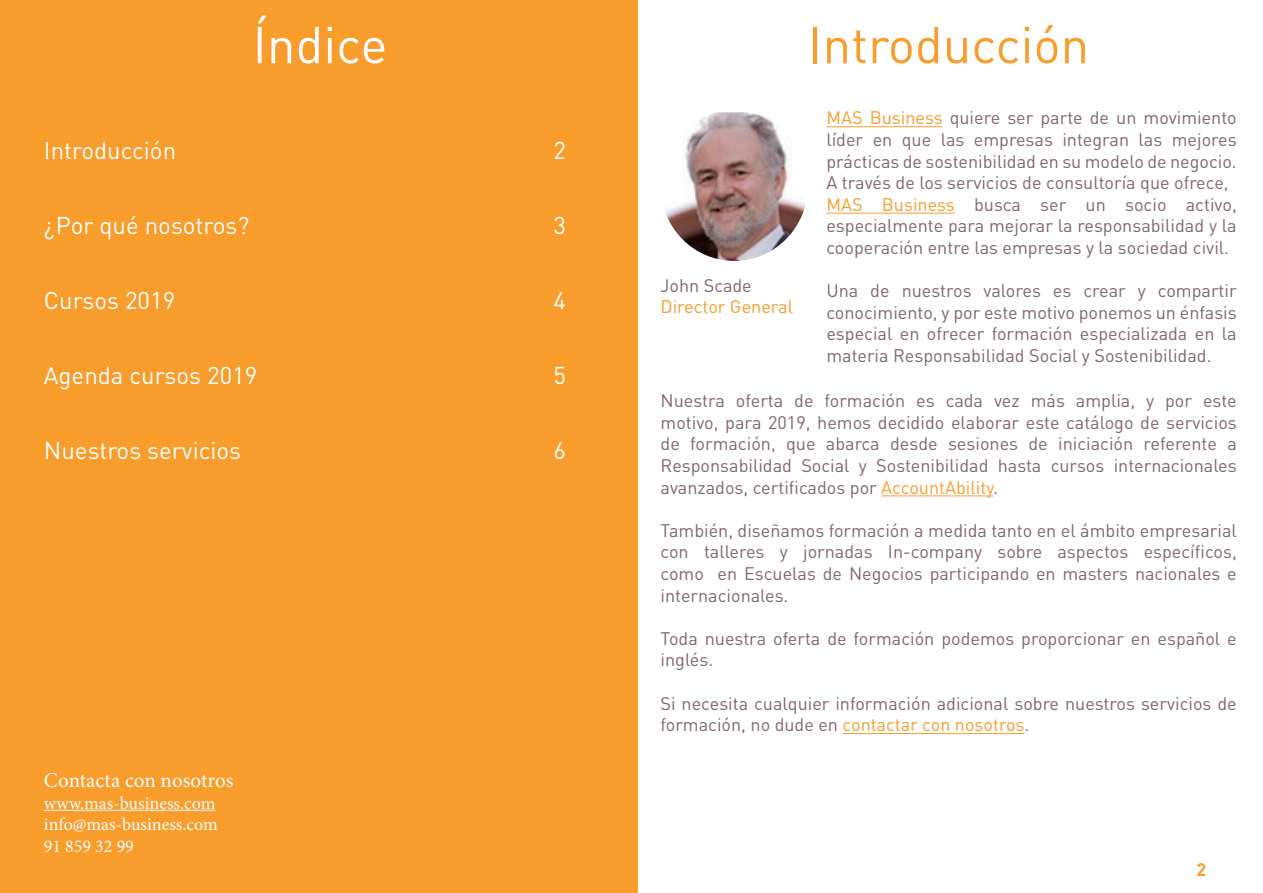
<style>
.page{position:relative;width:1263px;height:893px;background:#fff}
.page>*{position:absolute;margin:0;border:0;box-sizing:border-box;transform-origin:0 0}
.t1{font:51px "DIN Pro";color:#f89c2c}
.t2{font:51px "DIN Pro";color:#fff}
.t3{font:24px "DIN Pro";color:#fff}
.t4{font:21px "Minion Pro";color:#fff}
.t5{font:18px/21.6px "DIN Pro";color:#80656d}
.t6{font:18px/21.6px "Minion Pro";color:#fff}
.t7{font:18px "DIN Pro";color:#f89c2c}
.t8{font:700 18px "DIN Pro";color:#f89c2c}
.s1{color:#f89c2c}
</style>
<div class="page">
<div style="left:0;top:0;width:637px;height:893px;background:#f89c2c"></div>
<hr style="left:826px;top:126px;width:117px;height:1px;background:#f89c2c">
<hr style="left:826px;top:213px;width:129px;height:1px;background:#f89c2c">
<hr style="left:44px;top:810px;width:172px;height:1px;background:#fff">
<img style="left:665px;top:112px;width:140px;height:149px">
<hr style="left:881px;top:495px;width:112px;height:1px;background:#f89c2c">
<hr style="left:842px;top:733px;width:182px;height:1px;background:#f89c2c">
<h1 class="t2" style="left:252px;top:10px;width:136px">Índice</h1>
<h1 class="t1" style="left:808px;top:10px;width:283px">Introducción</h1>
<h2 class="t3" style="left:44px;top:134px;width:134px">Introducción</h2>
<h2 class="t3" style="left:44px;top:209px;width:207px">¿Por qué nosotros?</h2>
<h2 class="t3" style="left:44px;top:284px;width:133px">Cursos 2019</h2>
<h2 class="t3" style="left:44px;top:359px;width:215px">Agenda cursos 2019</h2>
<h2 class="t3" style="left:554px;top:134px;width:14px">2</h2>
<h2 class="t3" style="left:554px;top:209px;width:14px">3</h2>
<h2 class="t3" style="left:554px;top:284px;width:14px">4</h2>
<h2 class="t3" style="left:554px;top:359px;width:14px">5</h2>
<p class="t5" style="left:660px;top:273px;width:93px">John Scade</p>
<p class="t7" style="left:660px;top:294px;width:134px">Director General</p>
<p class="t5" style="left:826px;top:106px;width:412px"><span class="s1">MAS Business</span> quiere ser parte de un movimiento líder en que las empresas integran las mejores prácticas de sostenibilidad en su modelo de negocio.<br>A través de los servicios de consultoría que ofrece, <span class="s1">MAS Business</span> busca ser un socio activo, especialmente para mejorar la responsabilidad y la cooperación entre las empresas y la sociedad civil.</p>
<p class="t5" style="left:826px;top:279px;width:412px;text-align:justify">Una de nuestros valores es crear y compartir conocimiento, y por este motivo ponemos un énfasis especial en ofrecer formación especializada en la materia Responsabilidad Social y Sostenibilidad.</p>
<h2 class="t3" style="left:44px;top:434px;width:199px">Nuestros servicios</h2>
<h2 class="t3" style="left:554px;top:434px;width:14px">6</h2>
<p class="t5" style="left:660px;top:389px;width:578px;text-align:justify">Nuestra oferta de formación es cada vez más amplia, y por este motivo, para 2019, hemos decidido elaborar este catálogo de servicios de formación, que abarca desde sesiones de iniciación referente a Responsabilidad Social y Sostenibilidad hasta cursos internacionales avanzados, certificados por <span class="s1">AccountAbility</span>.</p>
<p class="t5" style="left:660px;top:519px;width:578px;text-align:justify">También, diseñamos formación a medida tanto en el ámbito empresarial con talleres y jornadas In-company sobre aspectos específicos, como en Escuelas de Negocios participando en masters nacionales e internacionales.</p>
<p class="t5" style="left:660px;top:627px;width:578px">Toda nuestra oferta de formación podemos proporcionar en español e inglés.</p>
<p class="t5" style="left:660px;top:691px;width:578px">Si necesita cualquier información adicional sobre nuestros servicios de formación, no dude en <span class="s1">contactar con nosotros</span>.</p>
<p class="t4" style="left:44px;top:766px;width:191px">Contacta con nosotros</p>
<p class="t6" style="left:44px;top:792px;width:175px">www.mas-business.com info@mas-business.com<br>91 859 32 99</p>
<p class="t8" style="left:1196px;top:857px;width:11px">2</p>
</div>
